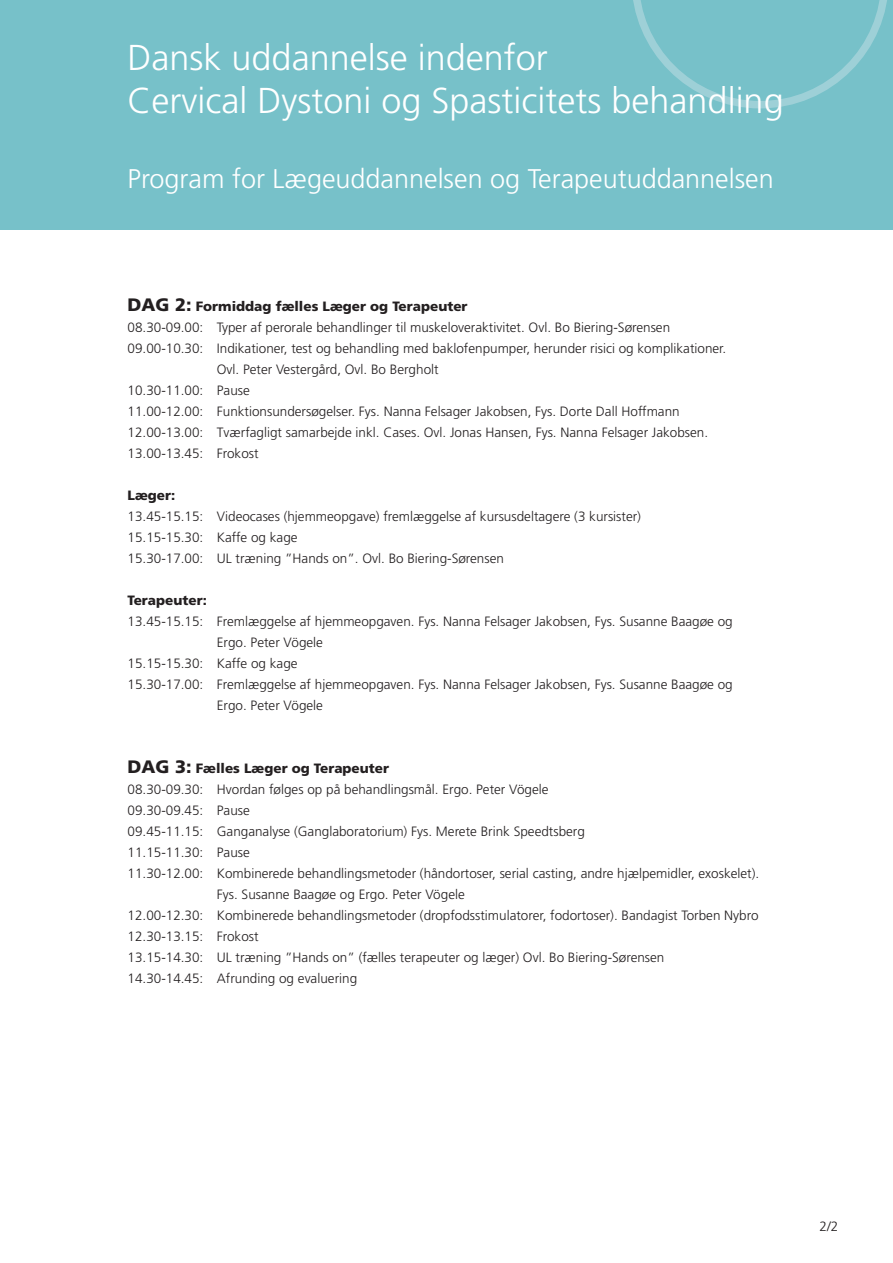
<style>
.page{position:relative;width:893px;height:1263px;background:#fff}
.page>*{position:absolute;margin:0;border:0;box-sizing:border-box;transform-origin:0 0}
.t1{font:300 36px "Frutiger LT Std";color:#fff}
.t2{font:300 27px "Frutiger LT Std";color:#fff}
.t3{font:300 13.5px "Frutiger LT Std";color:#231f20}
.t4{font:900 13.5px "Frutiger LT Std";color:#231f20}
.s1{font-size:18px}
</style>
<div class="page">
<div style="left:0;top:0;width:893px;height:230px;background:#77c1c9"></div>
<svg style="left:633px;top:0;width:254px;height:108px"></svg>
<p class="t1" style="left:128px;top:37px;width:422px">Dansk uddannelse indenfor</p>
<p class="t1" style="left:128px;top:80px;width:658px">Cervical Dystoni og Spasticitets behandling</p>
<p class="t2" style="left:128px;top:164px;width:648px">Program for Lægeuddannelsen og Terapeutuddannelsen</p>
<p class="t4" style="left:128px;top:298px;width:341px"><span class="s1">DAG 2:</span> Formiddag fælles Læger og Terapeuter</p>
<p class="t3" style="left:128px;top:320px;width:544px">08.30-09.00: Typer af perorale behandlinger til muskeloveraktivitet. Ovl. Bo Biering-Sørensen</p>
<p class="t3" style="left:128px;top:341px;width:600px">09.00-10.30: Indikationer, test og behandling med baklofenpumper, herunder risici og komplikationer.</p>
<p class="t3" style="left:217px;top:362px;width:223px">Ovl. Peter Vestergård, Ovl. Bo Bergholt</p>
<p class="t3" style="left:128px;top:383px;width:124px">10.30-11.00: Pause</p>
<p class="t3" style="left:128px;top:404px;width:554px">11.00-12.00: Funktionsundersøgelser. Fys. Nanna Felsager Jakobsen, Fys. Dorte Dall Hoffmann</p>
<p class="t3" style="left:128px;top:425px;width:582px">12.00-13.00: Tværfagligt samarbejde inkl. Cases. Ovl. Jonas Hansen, Fys. Nanna Felsager Jakobsen.</p>
<p class="t3" style="left:128px;top:446px;width:133px">13.00-13.45: Frokost</p>
<p class="t4" style="left:128px;top:487px;width:49px">Læger:</p>
<p class="t3" style="left:128px;top:509px;width:515px">13.45-15.15: Videocases (hjemmeopgave) fremlæggelse af kursusdeltagere (3 kursister)</p>
<p class="t3" style="left:128px;top:530px;width:172px">15.15-15.30: Kaffe og kage</p>
<p class="t3" style="left:128px;top:551px;width:378px">15.30-17.00: UL træning ”Hands on”. Ovl. Bo Biering-Sørensen</p>
<p class="t4" style="left:128px;top:592px;width:81px">Terapeuter:</p>
<p class="t3" style="left:128px;top:614px;width:607px">13.45-15.15: Fremlæggelse af hjemmeopgaven. Fys. Nanna Felsager Jakobsen, Fys. Susanne Baagøe og</p>
<p class="t3" style="left:217px;top:635px;width:108px">Ergo. Peter Vögele</p>
<p class="t3" style="left:128px;top:656px;width:172px">15.15-15.30: Kaffe og kage</p>
<p class="t3" style="left:128px;top:677px;width:607px">15.30-17.00: Fremlæggelse af hjemmeopgaven. Fys. Nanna Felsager Jakobsen, Fys. Susanne Baagøe og</p>
<p class="t3" style="left:217px;top:698px;width:108px">Ergo. Peter Vögele</p>
<p class="t4" style="left:128px;top:760px;width:263px"><span class="s1">DAG 3:</span> Fælles Læger og Terapeuter</p>
<p class="t3" style="left:128px;top:782px;width:423px">08.30-09.30: Hvordan følges op på behandlingsmål. Ergo. Peter Vögele</p>
<p class="t3" style="left:128px;top:803px;width:124px">09.30-09.45: Pause</p>
<p class="t3" style="left:128px;top:824px;width:459px">09.45-11.15: Ganganalyse (Ganglaboratorium) Fys. Merete Brink Speedtsberg</p>
<p class="t3" style="left:128px;top:845px;width:124px">11.15-11.30: Pause</p>
<p class="t3" style="left:128px;top:866px;width:633px">11.30-12.00: Kombinerede behandlingsmetoder (håndortoser, serial casting, andre hjælpemidler, exoskelet).</p>
<p class="t3" style="left:217px;top:887px;width:249px">Fys. Susanne Baagøe og Ergo. Peter Vögele</p>
<p class="t3" style="left:128px;top:908px;width:632px">12.00-12.30: Kombinerede behandlingsmetoder (dropfodsstimulatorer, fodortoser). Bandagist Torben Nybro</p>
<p class="t3" style="left:128px;top:929px;width:133px">12.30-13.15: Frokost</p>
<p class="t3" style="left:128px;top:950px;width:538px">13.15-14.30: UL træning ”Hands on” (fælles terapeuter og læger) Ovl. Bo Biering-Sørensen</p>
<p class="t3" style="left:128px;top:971px;width:231px">14.30-14.45: Afrunding og evaluering</p>
<p class="t3" style="left:820px;top:1218px;width:20px">2/2</p>
</div>
